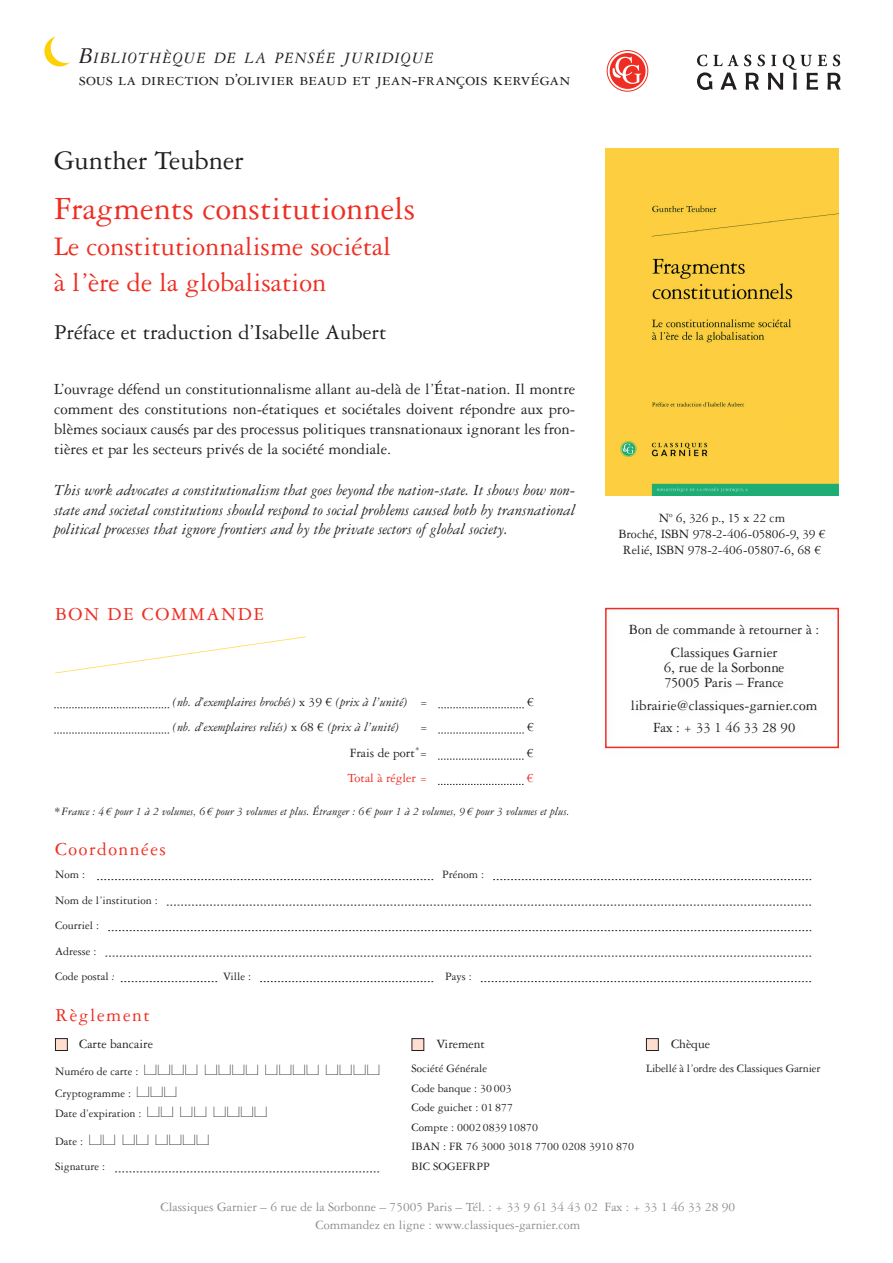
<style>
.page{position:relative;width:893px;height:1263px;background:#fff}
.page>*{position:absolute;margin:0;border:0;box-sizing:border-box;transform-origin:0 0}
.t1{font:34.5px "Garamond 3 LT Pro";color:#ee2e22}
.t2{font:28.5px/36px "Garamond 3 LT Pro";color:#ee2e22}
.t3{font:28.5px "Garamond 3 LT Pro";color:#231f20}
.t4{font:22.5px "Garamond 3 LT Pro";color:#231f20}
.t5{font:19.5px "Garamond 3 LT Pro";letter-spacing:.08em;color:#ee2e22}
.t6{font:18px "Garamond 3 LT Pro";letter-spacing:.02em;color:#231f20}
.t7{font:italic 16.8px "Garamond 3 LT Pro";letter-spacing:.05em;color:#231f20}
.t8{font:16.5px/20.2px "Garamond 3 LT Pro";color:#231f20;text-align:justify}
.t9{font:italic 16.5px/19.5px "Garamond 3 LT Pro";color:#231f20;text-align:justify}
.t10{font:15px/23.5px "Garamond 3 LT Pro";color:#231f20;text-align:center}
.t11{font:15px/15px "Garamond 3 LT Pro";letter-spacing:-.025em;color:#231f20}
.t12{font:13.5px/16.2px "Garamond 3 LT Pro";letter-spacing:-.005em;color:#231f20;text-align:center}
.t13{font:13.5px/18px "Garamond 3 LT Pro";color:#8c8e91;text-align:center}
.t14{font:italic 13.5px "Garamond 3 LT Pro";color:#231f20}
.t15{font:13.5px "Casesaremplir Roman";letter-spacing:.12em;color:#231f20;scale:1.15 1}
.t16{font:13.5px "Garamond 3 LT Pro";color:#ee2e22}
.t17{font:12px/19.5px "Garamond 3 LT Pro";color:#231f20}
.t18{font:italic 12px "Garamond 3 LT Pro";color:#231f20}
.s1{font-size:24px}
.s2{font-style:normal}
.s3{font-style:italic}
.s4{font-family:"Garamond 3 LT Pro";font-size:12px}
.s5{font-family:"Casesaremplir Roman";font-size:13.5px}
</style>
<div class="page">
<div style="left:55px;top:1038px;width:12px;height:12px;background:#fddecf"></div>
<div style="left:55px;top:1038px;width:13px;height:13px;border:1px solid #231f20"></div>
<div style="left:646px;top:1038px;width:12px;height:12px;background:#fddecf"></div>
<div style="left:646px;top:1038px;width:13px;height:13px;border:1px solid #231f20"></div>
<div style="left:412px;top:1038px;width:12px;height:12px;background:#fddecf"></div>
<div style="left:412px;top:1038px;width:12px;height:13px;border:1px solid #231f20"></div>
<svg style="left:97px;top:879px;width:336px;height:1px"></svg>
<svg style="left:493px;top:879px;width:318px;height:1px"></svg>
<svg style="left:167px;top:905px;width:644px;height:1px"></svg>
<svg style="left:108px;top:930px;width:703px;height:1px"></svg>
<svg style="left:105px;top:956px;width:706px;height:1px"></svg>
<svg style="left:121px;top:981px;width:96px;height:1px"></svg>
<svg style="left:260px;top:981px;width:173px;height:1px"></svg>
<svg style="left:481px;top:981px;width:330px;height:1px"></svg>
<div style="left:605px;top:608px;width:234px;height:140px;border:2px solid #ee2e22"></div>
<svg style="left:115px;top:1171px;width:264px;height:1px"></svg>
<svg style="left:55px;top:636px;width:251px;height:37px"></svg>
<div style="left:610px;top:54px;width:35px;height:34px;background:#ee2e22;border-radius:50%"></div>
<div style="left:610px;top:53px;width:36px;height:36px;border:2px solid #ee2e22;border-radius:50%"></div>
<svg style="left:612px;top:57px;width:29px;height:27px"></svg>
<div style="left:607px;top:50px;width:41px;height:42px;border:1px solid #ee2e22;border-radius:50%"></div>
<svg style="left:697px;top:55px;width:144px;height:35px"></svg>
<svg style="left:44px;top:37px;width:26px;height:29px"></svg>
<svg style="left:438px;top:759px;width:86px;height:1px"></svg>
<svg style="left:438px;top:784px;width:86px;height:1px"></svg>
<svg style="left:54px;top:707px;width:115px;height:1px"></svg>
<svg style="left:438px;top:707px;width:86px;height:1px"></svg>
<svg style="left:54px;top:733px;width:115px;height:1px"></svg>
<svg style="left:438px;top:733px;width:86px;height:1px"></svg>
<img style="left:605px;top:148px;width:234px;height:348px">
<h3 class="t7" style="left:79px;top:49px;width:357px"><span class="s1">B</span>IBLIOTHÈQUE DE LA PENSÉE JURIDIQUE</h3>
<h3 class="t6" style="left:79px;top:70px;width:493px">sous la direction d’olivier beaud et jean-françois kervégan</h3>
<h2 class="t3" style="left:54px;top:145px;width:191px">Gunther Teubner</h2>
<h1 class="t1" style="left:54px;top:190px;width:363px">Fragments constitutionnels</h1>
<h2 class="t2" style="left:54px;top:229px;width:339px">Le constitutionnalisme sociétal à l’ère de la globalisation</h2>
<h3 class="t4" style="left:54px;top:320px;width:334px">Préface et traduction d’Isabelle Aubert</h3>
<p class="t8" style="left:54px;top:379px;width:523px">L’ouvrage défend un constitutionnalisme allant au-delà de l’État-nation. Il montre comment des constitutions non-étatiques et sociétales doivent répondre aux pro&shy;blèmes sociaux causés par des processus politiques transnationaux ignorant les fron&shy;tières et par les secteurs privés de la société mondiale.</p>
<p class="t9" style="left:54px;top:480px;width:523px">This work advocates a constitutionalism that goes beyond the nation-state. It shows how non&shy;state and societal constitutions should respond to social problems caused both by transnational political processes that ignore frontiers and by the private sectors of global society.</p>
<h3 class="t5" style="left:55px;top:603px;width:211px">BON DE COMMANDE</h3>
<p class="t14" style="left:172px;top:694px;width:257px">(nb. d’exemplaires brochés) <span class="s2">x 39 €</span> (prix à l’unité) <span class="s2">=</span></p>
<p class="t12" style="left:527px;top:693px;width:8px">€</p>
<p class="t14" style="left:172px;top:719px;width:228px">(nb. d’exemplaires reliés) <span class="s2">x 68 €</span> (prix à l’unité)</p>
<p class="t12" style="left:420px;top:719px;width:10px">=</p>
<p class="t12" style="left:527px;top:719px;width:8px">€</p>
<p class="t12" style="left:350px;top:745px;width:79px">Frais de port <sup>*</sup>=</p>
<p class="t12" style="left:527px;top:745px;width:8px">€</p>
<p class="t16" style="left:348px;top:771px;width:81px">Total à régler =</p>
<p class="t16" style="left:527px;top:771px;width:8px">€</p>
<p class="t18" style="left:54px;top:804px;width:517px">* France : 4 € pour 1 à 2 volumes, 6 € pour 3 volumes et plus. Étranger : 6 € pour 1 à 2 volumes, 9 € pour 3 volumes et plus.</p>
<h3 class="t5" style="left:55px;top:838px;width:112px">Coordonnées</h3>
<p class="t17" style="left:55px;top:865px;width:31px">Nom :</p>
<p class="t17" style="left:442px;top:865px;width:43px">Prénom :</p>
<p class="t17" style="left:55px;top:887px;width:104px;line-height:25.5px">Nom de l’institution :<br>Courriel :<br>Adresse :<br>Code postal <span class="s3">:</span></p>
<p class="t17" style="left:223px;top:967px;width:30px">Ville :</p>
<p class="t17" style="left:445px;top:967px;width:28px">Pays :</p>
<h3 class="t5" style="left:55px;top:1004px;width:96px">Règlement</h3>
<p class="t12" style="left:618px;top:509px;width:209px">N <sup>o</sup> 6, 326 p., 15 x 22 cm<br>Broché, ISBN 978-2-406-05806-9, 39 €<br>Relié, ISBN 978-2-406-05807-6, 68 €</p>
<p class="t10" style="left:629px;top:617px;width:192px">Bon de commande à retourner à :<br>Classiques Garnier</p>
<p class="t11" style="left:664px;top:660px;width:122px">6, rue de la Sorbonne<br>75005 Paris – France</p>
<p class="t10" style="left:631px;top:694px;width:188px;line-height:22.2px">librairie@classiques-garnier.com<br>Fax : + 33 1 46 33 28 90</p>
<p class="t12" style="left:79px;top:1036px;width:75px">Carte bancaire</p>
<p class="t15" style="left:55px;top:1062px;width:283px"><span class="s4">Numéro de carte :</span> ffff ffff ffff ffff</p>
<p class="t17" style="left:55px;top:1084px;width:213px">Cryptogramme : <span class="s5">fff<br></span>Date d’expiration : <span class="s5">ff ff ffff</span></p>
<p class="t15" style="left:55px;top:1132px;width:135px"><span class="s4">Date :</span> ff ff ffff</p>
<p class="t17" style="left:55px;top:1157px;width:51px">Signature :</p>
<p class="t12" style="left:436px;top:1035px;width:50px">Virement</p>
<p class="t17" style="left:412px;top:1059px;width:224px">Société Générale<br>Code banque : 30 003<br>Code guichet : 01 877<br>Compte : 0002 0839 10870<br>IBAN : FR 76 3000 3018 7700 0208 3910 870<br>BIC SOGEFRPP</p>
<p class="t12" style="left:671px;top:1036px;width:41px">Chèque</p>
<p class="t17" style="left:646px;top:1059px;width:176px">Libellé à l’ordre des Classiques Garnier</p>
<p class="t13" style="left:160px;top:1198px;width:576px">Classiques Garnier – 6 rue de la Sorbonne – 75005 Paris – Tél. : + 33 9 61 34 43 02 Fax : + 33 1 46 33 28 90<br>Commandez en ligne : www.classiques-garnier. com</p>
</div>
